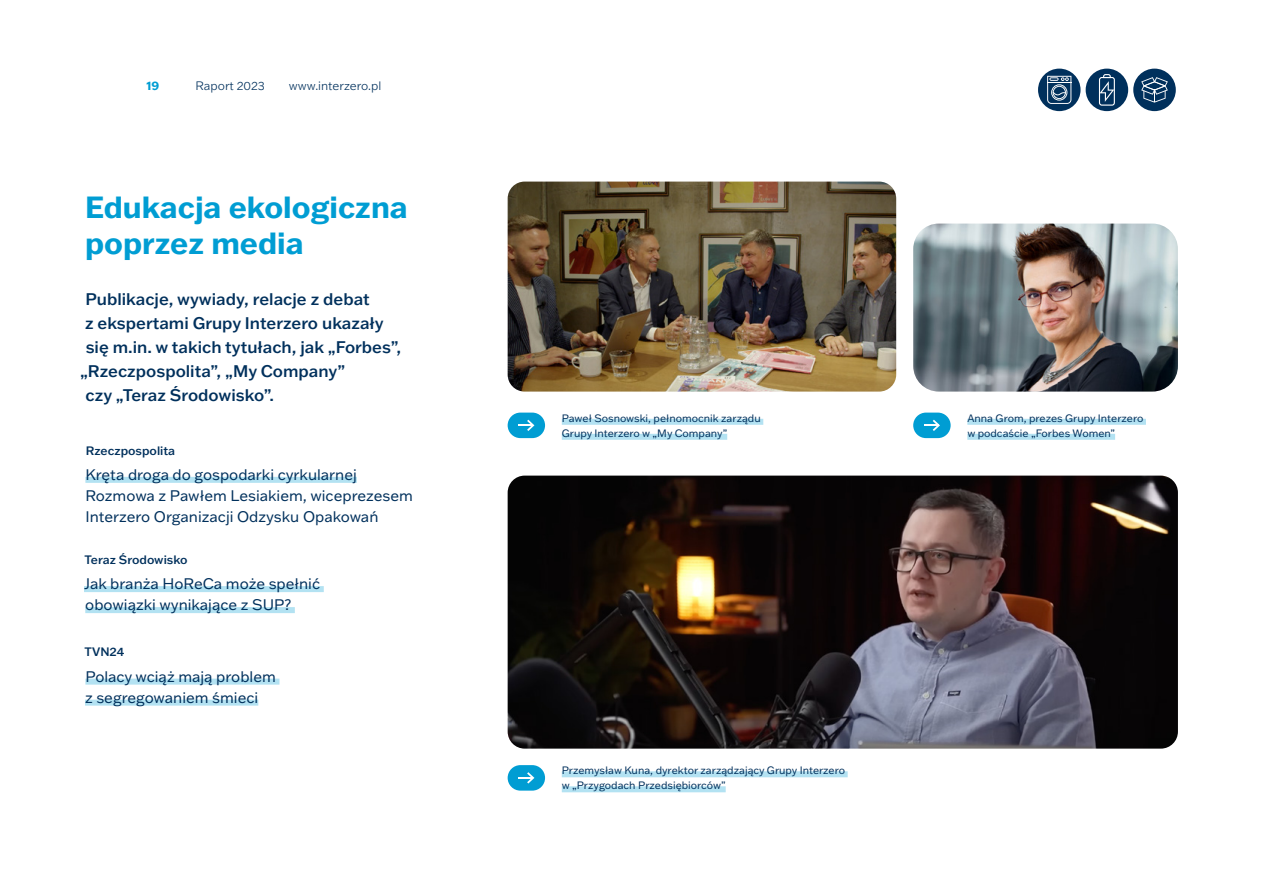
<style>
.page{position:relative;width:1263px;height:893px;background:#fff}
.page>*{position:absolute;margin:0;border:0;box-sizing:border-box;transform-origin:0 0}
.t1{font:700 30px/36px "Franklin Gothic ATF";color:#009dd3}
.t2{font:500 16.5px "Franklin Gothic ATF";color:#00305c}
.t3{font:15px/21px "Franklin Gothic ATF";color:#00305c}
.t4{font:500 12px "Franklin Gothic ATF";color:#00305c}
.t5{font:300 12px "Franklin Gothic ATF";color:#00305c}
.t6{font:700 12px "Franklin Gothic ATF";color:#009dd3}
.t7{font:10.5px/15px "Franklin Gothic ATF";color:#00305c}
</style>
<div class="page">
<div style="left:1133px;top:69px;width:43px;height:42px;background:#00305c;border-radius:50%"></div>
<div style="left:1086px;top:69px;width:42px;height:42px;background:#00305c;border-radius:50%"></div>
<div style="left:1038px;top:69px;width:42px;height:42px;background:#00305c;border-radius:50%"></div>
<svg style="left:1141px;top:77px;width:27px;height:26px"></svg>
<svg style="left:1099px;top:74px;width:16px;height:32px"></svg>
<svg style="left:1047px;top:76px;width:24px;height:28px"></svg>
<img style="left:508px;top:182px;width:388px;height:210px">
<img style="left:913px;top:224px;width:265px;height:168px">
<div style="left:562px;top:419px;width:201px;height:6px;background:#b3e2f2"></div>
<div style="left:562px;top:434px;width:165px;height:6px;background:#b3e2f2"></div>
<div style="left:508px;top:413px;width:37px;height:25px;background:#009dd3;border-radius:13px"></div>
<svg style="left:518px;top:420px;width:16px;height:11px"></svg>
<div style="left:967px;top:419px;width:179px;height:6px;background:#b3e2f2"></div>
<div style="left:967px;top:434px;width:148px;height:6px;background:#b3e2f2"></div>
<div style="left:913px;top:413px;width:38px;height:25px;background:#009dd3;border-radius:13px"></div>
<svg style="left:924px;top:420px;width:16px;height:11px"></svg>
<div style="left:562px;top:771px;width:286px;height:6px;background:#b3e2f2"></div>
<div style="left:562px;top:786px;width:164px;height:6px;background:#b3e2f2"></div>
<div style="left:508px;top:765px;width:37px;height:26px;background:#009dd3;border-radius:13px"></div>
<svg style="left:518px;top:772px;width:16px;height:11px"></svg>
<img style="left:508px;top:476px;width:670px;height:273px">
<div style="left:85px;top:477px;width:272px;height:6px;background:#b3e2f2"></div>
<div style="left:84px;top:586px;width:240px;height:6px;background:#b3e2f2"></div>
<div style="left:85px;top:607px;width:210px;height:6px;background:#b3e2f2"></div>
<div style="left:85px;top:679px;width:194px;height:6px;background:#b3e2f2"></div>
<div style="left:85px;top:700px;width:173px;height:6px;background:#b3e2f2"></div>
<p class="t6" style="left:147px;top:77px;width:14px">19</p>
<p class="t5" style="left:195px;top:78px;width:71px">Raport 2023</p>
<p class="t5" style="left:289px;top:78px;width:94px">www.interzero.pl</p>
<h1 class="t1" style="left:85px;top:188px;width:324px">Edukacja ekologiczna poprzez media</h1>
<p class="t2" style="left:85px;top:288px;width:286px">Publikacje, wywiady, relacje z debat</p>
<p class="t2" style="left:85px;top:312px;width:300px">z ekspertami Grupy Interzero ukazały</p>
<p class="t2" style="left:86px;top:336px;width:317px">się m.in. w takich tytułach, jak „Forbes”,</p>
<p class="t2" style="left:80px;top:360px;width:267px">„Rzeczpospolita”, „My Company”</p>
<p class="t2" style="left:86px;top:384px;width:190px">czy „Teraz Środowisko”.</p>
<p class="t4" style="left:86px;top:442px;width:91px">Rzeczpospolita</p>
<p class="t3" style="left:85px;top:464px;width:329px">Kręta droga do gospodarki cyrkularnej<br>Rozmowa z Pawłem Lesiakiem, wiceprezesem<br>Interzero Organizacji Odzysku Opakowań</p>
<p class="t4" style="left:85px;top:551px;width:104px">Teraz Środowisko</p>
<p class="t3" style="left:84px;top:573px;width:238px">Jak branża HoReCa może spełnić obowiązki wynikające z SUP?</p>
<p class="t4" style="left:85px;top:644px;width:41px">TVN24</p>
<p class="t3" style="left:85px;top:665px;width:192px">Polacy wciąż mają problem z segregowaniem śmieci</p>
<p class="t7" style="left:562px;top:410px;width:200px">Paweł Sosnowski, pełnomocnik zarządu<br>Grupy Interzero w „My Company”</p>
<p class="t7" style="left:967px;top:410px;width:178px">Anna Grom, prezes Grupy Interzero w podcaście „Forbes Women”</p>
<p class="t7" style="left:562px;top:763px;width:285px">Przemysław Kuna, dyrektor zarządzający Grupy Interzero w „Przygodach Przedsiębiorców”</p>
</div>
